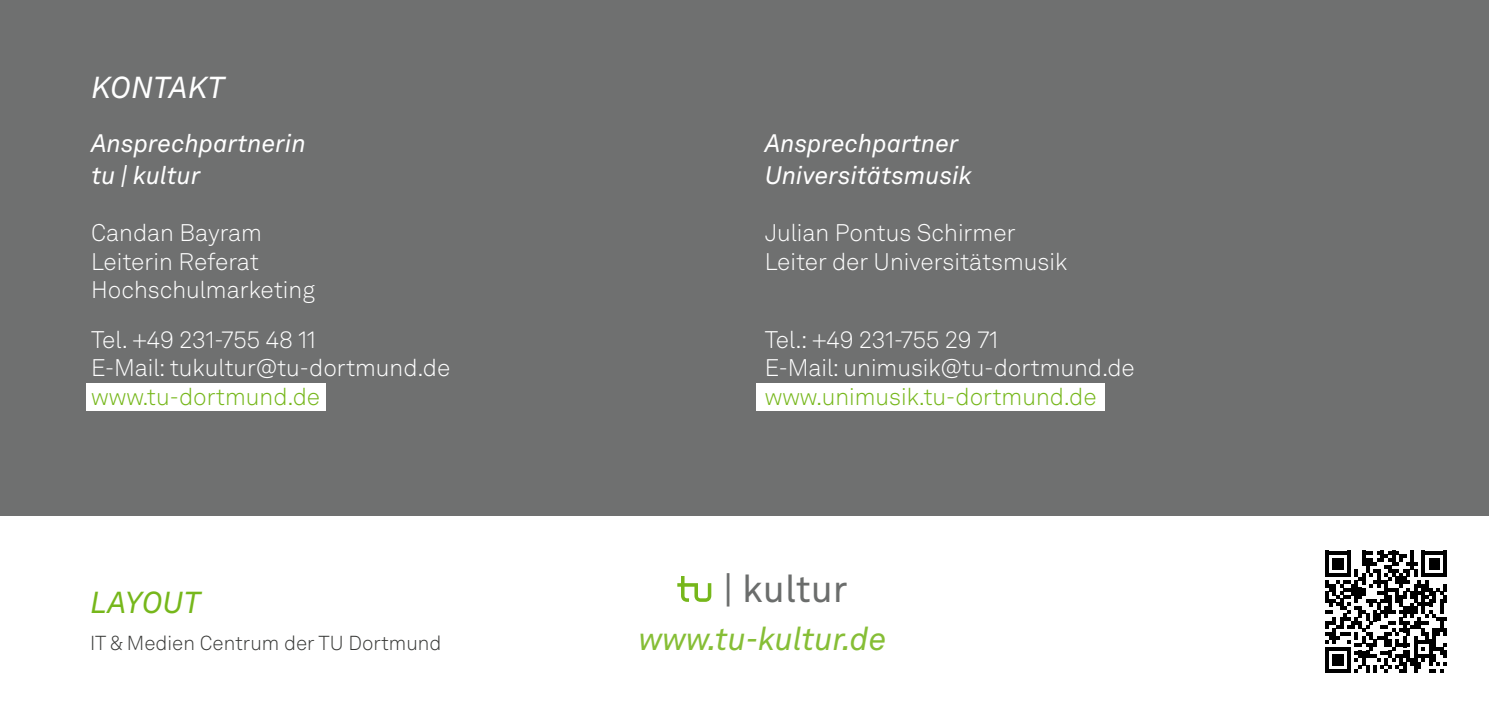
<style>
.page{position:relative;width:1489px;height:709px;background:#fff}
.page>*{position:absolute;margin:0;border:0;box-sizing:border-box;transform-origin:0 0}
.t1{font:38px "Akkurat";color:#6b6d6c}
.t2{font:italic 32.25px "Akkurat LL";color:#86be36}
.t3{font:italic 30px "Akkurat LL";letter-spacing:.01em;color:#fff}
.t4{font:italic 30px "Akkurat LL";letter-spacing:.01em;color:#76b71b}
.t5{font:italic 25px/32.5px "Akkurat LL";color:#fff}
.t6{font:300 23.75px/28.5px "Akkurat LL";color:#fff}
.t7{font:300 23.75px "Akkurat LL";color:#76b71b}
.t8{font:300 20px "Akkurat LL";color:#383937}
</style>
<div class="page">
<div style="left:0;top:0;width:1488px;height:515px;background:#6f7070"></div>
<div style="left:86px;top:383px;width:240px;height:27px;background:#fff"></div>
<div style="left:756px;top:383px;width:348px;height:27px;background:#fff"></div>
<svg style="left:677px;top:576px;width:34px;height:26px"></svg>
<svg style="left:1325px;top:551px;width:121px;height:122px"></svg>
<p class="t3" style="left:91px;top:65px;width:134px">KONTAKT</p>
<p class="t5" style="left:91px;top:125px;width:216px">Ansprechpartnerin tu | kultur</p>
<p class="t6" style="left:91px;top:218px;width:225px">Candan Bayram<br>Leiterin Referat<br>Hochschulmarketing</p>
<p class="t6" style="left:91px;top:325px;width:361px">Tel. +49 231-755 48 11<br>E-Mail: tukultur@tu-dortmund.de</p>
<p class="t7" style="left:91px;top:380px;width:231px">www.tu-dortmund.de</p>
<p class="t4" style="left:90px;top:580px;width:111px">LAYOUT</p>
<p class="t8" style="left:90px;top:629px;width:353px">IT &amp; Medien Centrum der TU Dortmund</p>
<p class="t5" style="left:764px;top:125px;width:208px">Ansprechpartner<br>Universitätsmusik</p>
<p class="t6" style="left:764px;top:218px;width:304px">Julian Pontus Schirmer<br>Leiter der Universitätsmusik</p>
<p class="t6" style="left:764px;top:324px;width:371px">Tel.: +49 231-755 29 71<br>E-Mail: unimusik@tu-dortmund.de</p>
<p class="t7" style="left:764px;top:380px;width:333px">www.unimusik.tu-dortmund.de</p>
<h1 class="t1" style="left:723px;top:566px;width:126px">| kultur</h1>
<h2 class="t2" style="left:638px;top:615px;width:249px">www.tu-kultur.de</h2>
</div>
